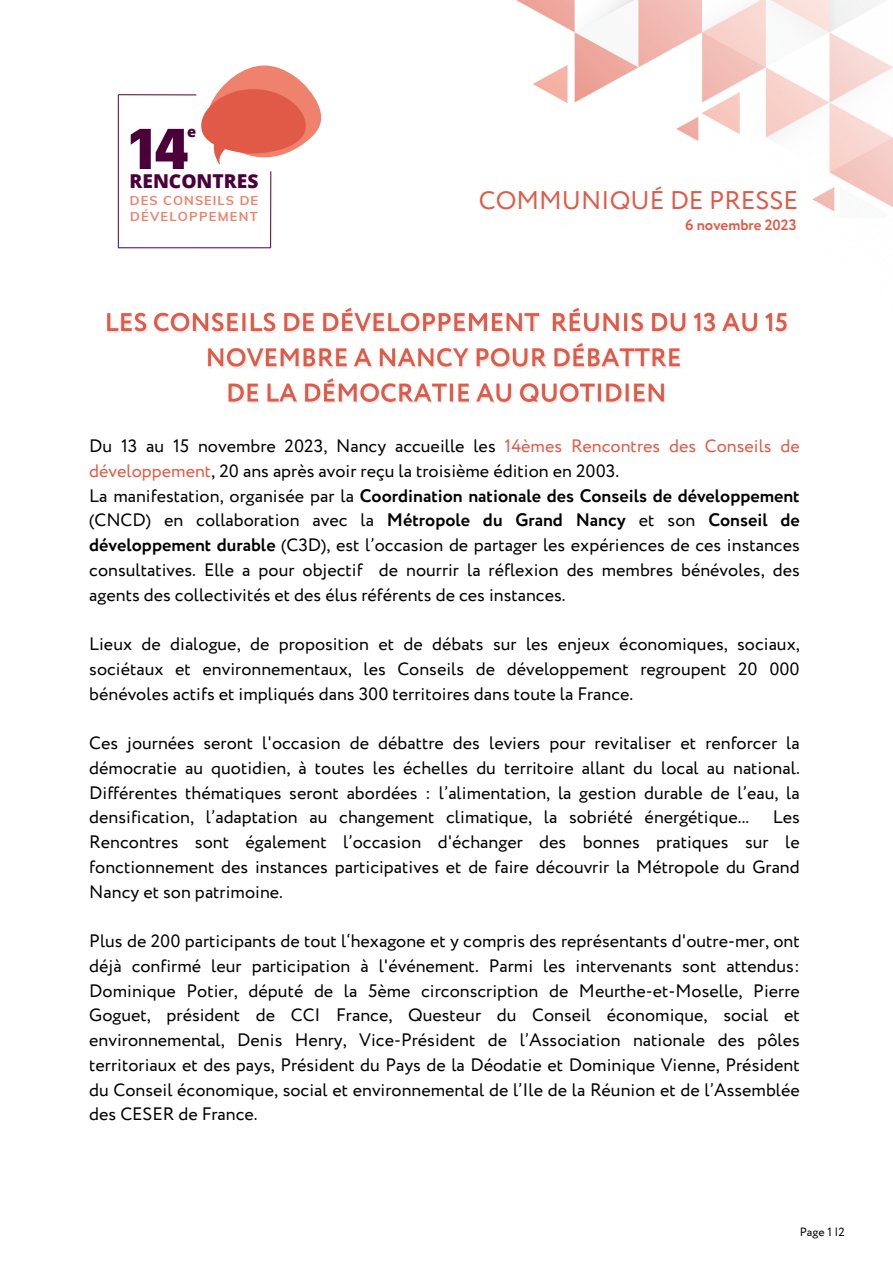
<style>
.page{position:relative;width:893px;height:1264px;background:#fff}
.page>*{position:absolute;margin:0;border:0;box-sizing:border-box;transform-origin:0 0}
.t1{font:900 51.75px "Radnika Next";color:#4b003a}
.t2{font:25.5px "Circe";color:#e05a47}
.t3{font:800 19.2px "Open Sans";color:#4b003a}
.t4{font:18px/24.8px "Circe";color:#000;text-align:justify}
.t5{font:700 15px "Circe";color:#e05a47}
.t6{font:800 14.7px "Open Sans";color:#4b003a}
.t7{font:700 12.9px "Muli";letter-spacing:.095em;color:#ee826c}
.t8{font:12px "Circe";color:#000}
.s1{color:#e05a47}
.s2{font-weight:700}
</style>
<div class="page">
<img style="left:178px;top:0;width:714px;height:249px">
<hr style="left:118px;top:95px;width:1px;height:153px;background:#4b003a">
<hr style="left:118px;top:247px;width:153px;height:1px;background:#4b003a">
<hr style="left:270px;top:171px;width:1px;height:77px;background:#4b003a">
<hr style="left:118px;top:94px;width:78px;height:1px;background:#4b003a">
<svg style="left:201px;top:65px;width:120px;height:99px"></svg>
<img style="left:107px;top:307px;width:681px;height:97px">
<p class="t1" style="left:125px;top:119px;width:66px">14</p>
<p class="t6" style="left:187px;top:121px;width:11px">e</p>
<p class="t3" style="left:129px;top:168px;width:130px">RENCONTRES</p>
<p class="t7" style="left:130px;top:192px;width:130px">DES CONSEILS DE</p>
<p class="t7" style="left:130px;top:208px;width:129px">DÉVELOPPEMENT</p>
<p class="t2" style="left:479px;top:183px;width:321px">COMMUNIQUÉ DE PRESSE</p>
<p class="t5" style="left:685px;top:214px;width:113px">6 novembre 2023</p>
<p class="t4" style="left:89px;top:435px;width:712px">Du 13 au 15 novembre 2023, Nancy accueille les <span class="s1">14èmes Rencontres des Conseils de développement</span>, 20 ans après avoir reçu la troisième édition en 2003.</p>
<p class="t4" style="left:89px;top:484px;width:712px">La manifestation, organisée par la <span class="s2">Coordination nationale des Conseils de développement </span>(CNCD) en collaboration avec la <span class="s2">Métropole du Grand Nancy</span> et son <span class="s2">Conseil de développement durable</span> (C3D), est l’occasion de partager les expériences de ces instances consultatives. Elle a pour objectif de nourrir la réflexion des membres bénévoles, des agents des collectivités et des élus référents de ces instances.</p>
<p class="t4" style="left:89px;top:632px;width:712px">Lieux de dialogue, de proposition et de débats sur les enjeux économiques, sociaux, sociétaux et environnementaux, les Conseils de développement regroupent 20 000 bénévoles actifs et impliqués dans 300 territoires dans toute la France.</p>
<p class="t4" style="left:89px;top:731px;width:712px">Ces journées seront l'occasion de débattre des leviers pour revitaliser et renforcer la démocratie au quotidien, à toutes les échelles du territoire allant du local au national.<br>Différentes thématiques seront abordées : l’alimentation, la gestion durable de l’eau, la densification, l’adaptation au changement climatique, la sobriété énergétique...</p>
<p class="t4" style="left:89px;top:805px;width:712px;text-indent:683px">Les Rencontres sont également l’occasion d'échanger des bonnes pratiques sur le fonctionnement des instances participatives et de faire découvrir la Métropole du Grand Nancy et son patrimoine.</p>
<p class="t4" style="left:89px;top:929px;width:712px">Plus de 200 participants de tout l‘hexagone et y compris des représentants d'outre-mer, ont déjà confirmé leur participation à l'événement. Parmi les intervenants sont attendus:<br>Dominique Potier, député de la 5ème circonscription de Meurthe-et-Moselle, Pierre Goguet, président de CCI France, Questeur du Conseil économique, social et environnemental, Denis Henry, Vice-Président de l’Association nationale des pôles territoriaux et des pays, Président du Pays de la Déodatie et Dominique Vienne, Président du Conseil économique, social et environnemental de l’Ile de la Réunion et de l’Assemblée des CESER de France.</p>
<p class="t8" style="left:799px;top:1223px;width:47px">Page 1 |2</p>
</div>
